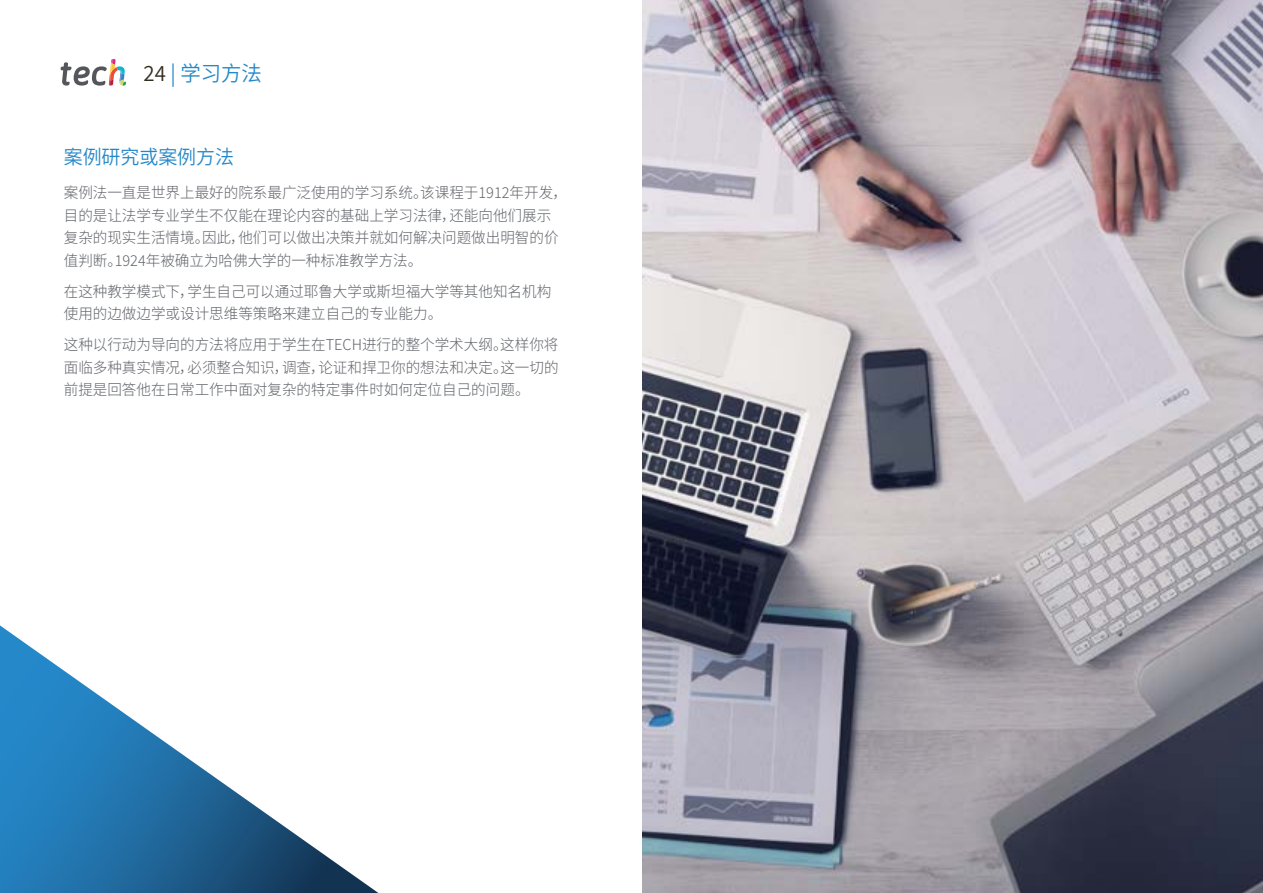
<style>
.page{position:relative;width:1263px;height:893px;background:#fff}
.page>*{position:absolute;margin:0;border:0;box-sizing:border-box;transform-origin:0 0}
.t1{font:21px "Source Han Sans CN";color:#2488c9}
.t2{font:19.5px "Source Han Sans CN";color:#2488c9}
.t3{font:300 15px/22.5px "Source Han Sans CN";color:#61646a}
.s1{color:#312e20}
</style>
<div class="page">
<img style="left:642px;top:0;width:621px;height:893px">
<svg style="left:0;top:625px;width:379px;height:268px"></svg>
<svg style="left:61px;top:59px;width:65px;height:27px"></svg>
<h1 class="t1" style="left:144px;top:61px;width:120px"><span class="s1">24</span> | 学习方法</h1>
<h2 class="t2" style="left:64px;top:146px;width:172px">案例研究或案例方法</h2>
<p class="t3" style="left:64px;top:182px;width:505px">案例法一直是世界上最好的院系最广泛使用的学习系统。该课程于1912年开发，目的是让法学专业学生不仅能在理论内容的基础上学习法律，还能向他们展示复杂的现实生活情境。因此，他们可以做出决策并就如何解决问题做出明智的价值判断。1924年被确立为哈佛大学的一种标准教学方法。</p>
<p class="t3" style="left:64px;top:280px;width:489px">在这种教学模式下，学生自己可以通过耶鲁大学或斯坦福大学等其他知名机构使用的边做边学或设计思维等策略来建立自己的专业能力。</p>
<p class="t3" style="left:64px;top:334px;width:496px;text-align:justify">这种以行动为导向的方法将应用于学生在TECH进行的整个学术大纲。这样你将面临多种真实情况，必须整合知识，调查，论证和捍卫你的想法和决定。这一切的前提是回答他在日常工作中面对复杂的特定事件时如何定位自己的问题。</p>
</div>
